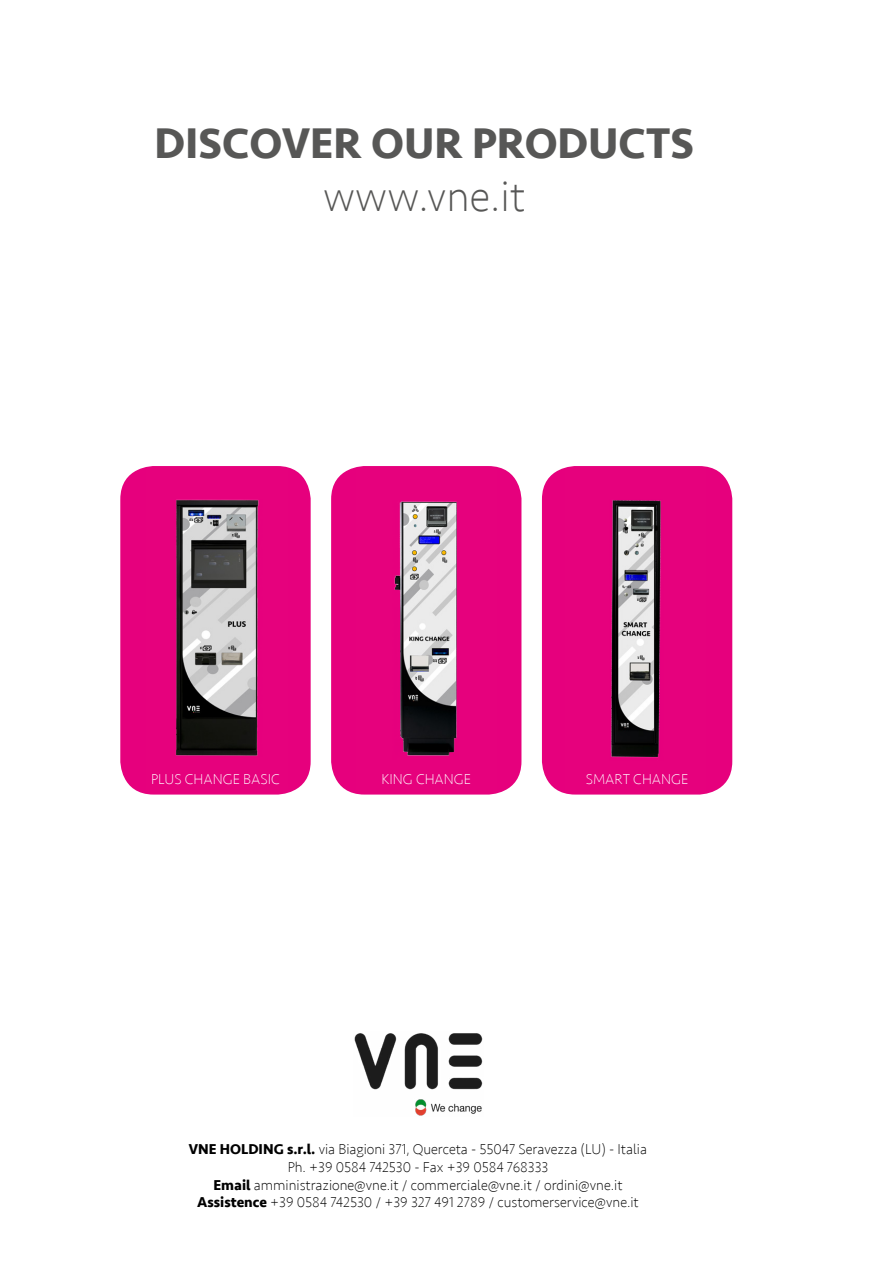
<style>
.page{position:relative;width:893px;height:1263px;background:#fff}
.page>*{position:absolute;margin:0;border:0;box-sizing:border-box;transform-origin:0 0}
.t1{font:700 44.1px "Seravek";color:#575756}
.t2{font:200 44.1px "Seravek";color:#575756}
.t3{font:200 14.7px/17.7px "Seravek";color:#000;text-align:center}
.t4{font:200 14.7px "Seravek";color:#fff}
.s1{font-weight:700}
</style>
<div class="page">
<div style="left:120px;top:466px;width:191px;height:328px;background:#e6007d;border-radius:33px"></div>
<img style="left:146px;top:466px;width:142px;height:328px">
<div style="left:331px;top:466px;width:190px;height:328px;background:#e6007d;border-radius:33px"></div>
<img style="left:394px;top:501px;width:63px;height:255px">
<div style="left:542px;top:466px;width:190px;height:328px;background:#e6007d;border-radius:33px"></div>
<img style="left:564px;top:466px;width:143px;height:328px">
<img style="left:354px;top:1033px;width:129px;height:83px">
<h1 class="t1" style="left:155px;top:108px;width:541px">DISCOVER OUR PRODUCTS</h1>
<h1 class="t2" style="left:323px;top:170px;width:204px">www.vne.it</h1>
<p class="t4" style="left:151px;top:771px;width:130px">PLUS CHANGE BASIC</p>
<p class="t4" style="left:381px;top:771px;width:91px">KING CHANGE</p>
<p class="t4" style="left:586px;top:771px;width:104px">SMART CHANGE</p>
<p class="t3" style="left:189px;top:1141px;width:460px"><span class="s1">VNE HOLDING s.r.l.</span> via Biagioni 371, Querceta - 55047 Seravezza (LU) - Italia Ph. +39 0584 742530 - Fax +39 0584 768333<br><span class="s1">Email</span> amministrazione@vne.it / commerciale@vne.it / ordini@vne.it <span class="s1">Assistence</span> +39 0584 742530 / +39 327 491 2789 / customerservice@vne.it</p>
</div>
